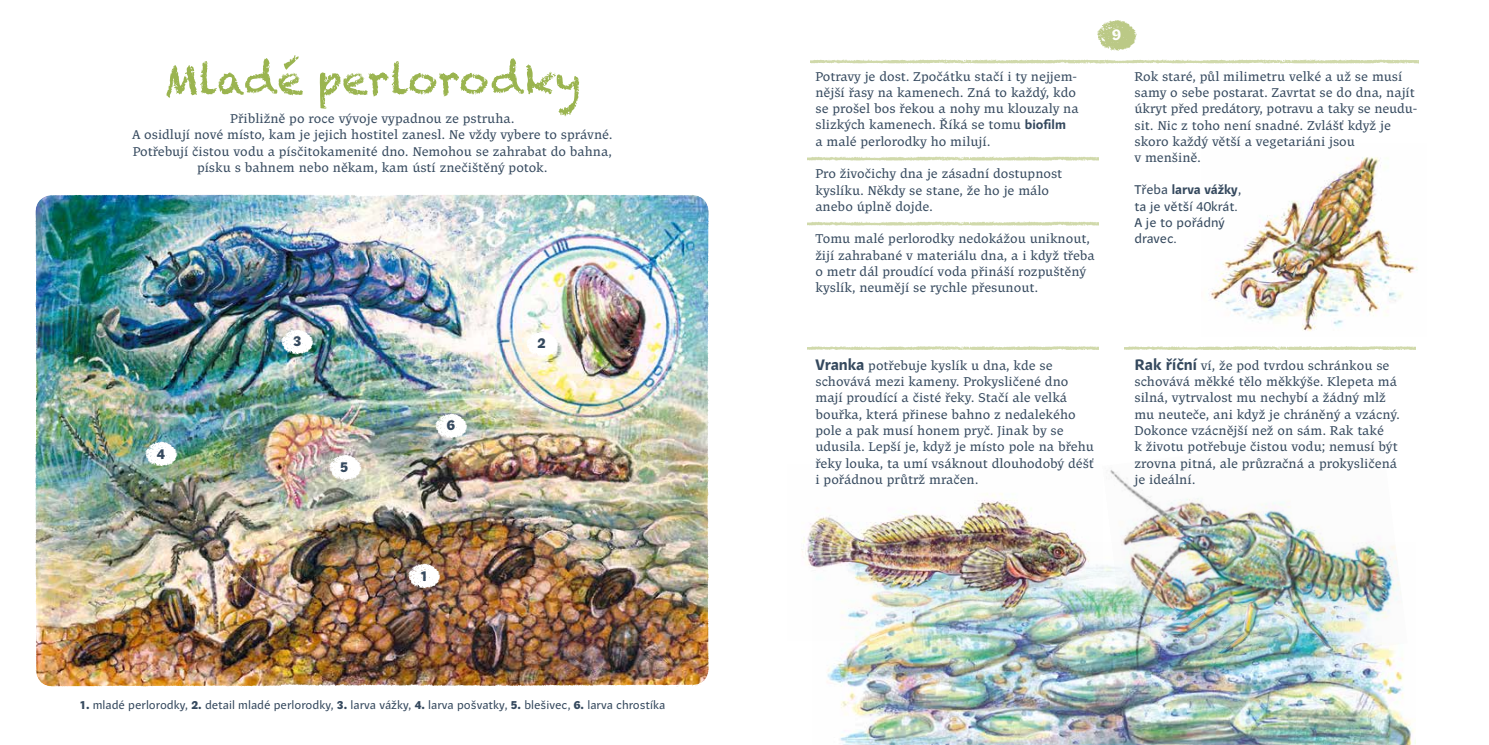
<style>
.page{position:relative;width:1489px;height:745px;background:#fff}
.page>*{position:absolute;margin:0;border:0;box-sizing:border-box;transform-origin:0 0}
.t1{font:700 15px "Beletrio";color:#fff}
.t2{font:800 13.75px "Beletrio";color:#35495e}
.t3{font:12.5px/16.2px "Beletria";color:#35495e}
.t4{font:12.5px/16.2px "Beletrio";color:#35495e}
.t5{font:11.25px "Beletrio";color:#35495e}
.s1{font-weight:800}
.s2{font-family:"Beletrio";font-weight:700}
.s3{font-weight:700}
.s4{font-family:"Beletrio";font-weight:700;font-size:15px}
</style>
<div class="page">
<img style="left:1097px;top:20px;width:40px;height:31px">
<img style="left:827px;top:668px;width:587px;height:76px">
<img style="left:833px;top:640px;width:269px;height:28px">
<img style="left:1210px;top:157px;width:208px;height:174px">
<svg style="left:166px;top:55px;width:413px;height:61px"></svg>
<img style="left:808px;top:221px;width:290px;height:5px">
<img style="left:808px;top:156px;width:290px;height:5px">
<img style="left:808px;top:346px;width:290px;height:4px">
<img style="left:810px;top:59px;width:607px;height:5px">
<img style="left:1124px;top:346px;width:291px;height:4px">
<img style="left:1102px;top:469px;width:305px;height:208px">
<img style="left:801px;top:493px;width:301px;height:147px">
<img style="left:285px;top:206px;width:101px;height:468px">
<img style="left:325px;top:454px;width:38px;height:27px">
<img style="left:35px;top:194px;width:322px;height:250px">
<img style="left:385px;top:436px;width:324px;height:251px">
<img style="left:35px;top:364px;width:250px;height:323px">
<img style="left:386px;top:194px;width:323px;height:250px">
<img style="left:355px;top:194px;width:38px;height:12px">
<img style="left:281px;top:674px;width:105px;height:13px">
<p class="t3" style="left:132px;top:111px;width:482px;text-align:center">Přibližně po roce vývoje vypadnou ze pstruha.<br>A osidlují nové místo, kam je jejich hostitel zanesl. Ne vždy vybere to správné.<br>Potřebují čistou vodu a písčitokamenité dno. Nemohou se zahrabat do bahna, písku s bahnem nebo někam, kam ústí znečištěný potok.</p>
<p class="t2" style="left:293px;top:332px;width:10px">3</p>
<p class="t2" style="left:537px;top:335px;width:10px">2</p>
<p class="t2" style="left:157px;top:445px;width:10px">4</p>
<p class="t2" style="left:340px;top:458px;width:10px">5</p>
<p class="t2" style="left:447px;top:416px;width:10px">6</p>
<p class="t2" style="left:419px;top:567px;width:10px">1</p>
<p class="t5" style="left:79px;top:698px;width:587px"><span class="s1">1.</span> mladé perlorodky, <span class="s1">2.</span> detail mladé perlorodky, <span class="s1">3.</span> larva vážky, <span class="s1">4.</span> larva pošvatky, <span class="s1">5.</span> blešivec, <span class="s1">6.</span> larva chrostíka</p>
<p class="t3" style="left:815px;top:68px;width:265px">Potravy je dost. Zpočátku stačí i ty nejjem&shy;nější řasy na kamenech. Zná to každý, kdo se prošel bos řekou a nohy mu klouzaly na slizkých kamenech. Říká se tomu <span class="s2">biofilm<br></span>a malé perlorodky ho milují.</p>
<p class="t3" style="left:815px;top:166px;width:248px">Pro živočichy dna je zásadní dostupnost kyslíku. Někdy se stane, že ho je málo anebo úplně dojde.</p>
<p class="t3" style="left:815px;top:231px;width:281px">Tomu malé perlorodky nedokážou uniknout, žijí zahrabané v materiálu dna, a i když třeba o metr dál proudící voda přináší rozpuštěný kyslík, neumějí se rychle přesunout.</p>
<p class="t1" style="left:1112px;top:25px;width:11px">9</p>
<p class="t3" style="left:1134px;top:69px;width:284px">Rok staré, půl milimetru velké a už se musí samy o sebe postarat. Zavrtat se do dna, najít úkryt před predátory, potravu a taky se neudu&shy;sit. Nic z toho není snadné. Zvlášť když je skoro každý větší a vegetariáni jsou<br>v menšině.</p>
<p class="t4" style="left:1134px;top:182px;width:108px">Třeba <span class="s3">larva vážky</span>, ta je větší 40krát.<br>A je to pořádný dravec.</p>
<p class="t3" style="left:815px;top:357px;width:280px"><span class="s4">Vranka</span> potřebuje kyslík u dna, kde se schovává mezi kameny. Prokysličené dno mají proudící a čisté řeky. Stačí ale velká bouřka, která přinese bahno z nedalekého pole a pak musí honem pryč. Jinak by se udusila. Lepší je, když je místo pole na břehu řeky louka, ta umí vsáknout dlouhodobý déšť i pořádnou průtrž mračen.</p>
<p class="t3" style="left:1134px;top:357px;width:267px"><span class="s4">Rak říční</span> ví, že pod tvrdou schránkou se schovává měkké tělo měkkýše. Klepeta má silná, vytrvalost mu nechybí a žádný mlž mu neuteče, ani když je chráněný a vzácný.<br>Dokonce vzácnější než on sám. Rak také<br>k životu potřebuje čistou vodu; nemusí být zrovna pitná, ale průzračná a prokysličená je ideální.</p>
</div>
